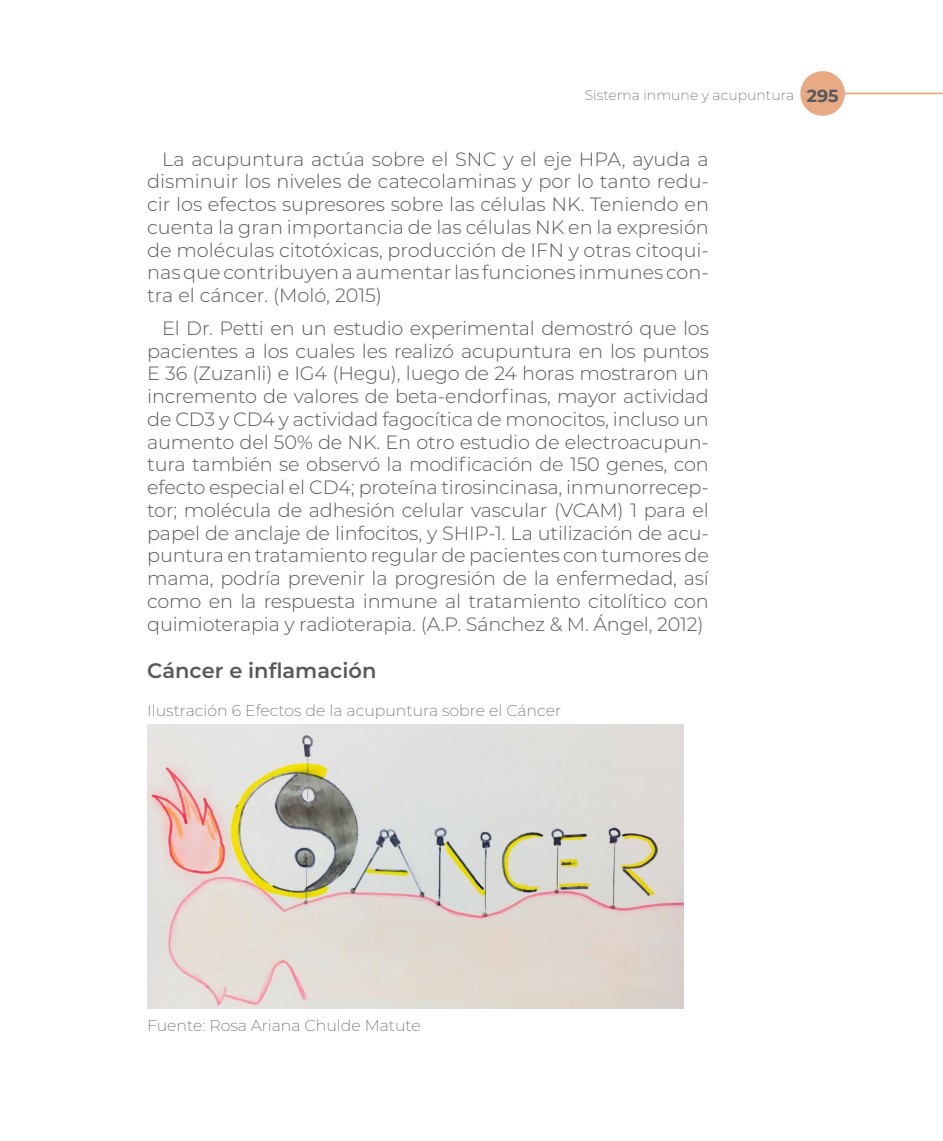
<style>
.page{position:relative;width:943px;height:1141px;background:#fff}
.page>*{position:absolute;margin:0;border:0;box-sizing:border-box;transform-origin:0 0}
.su-titulo{font:600 21px "Montserrat";color:#57585a}
.body_sangria{font:300 19.25px/22.8px "Montserrat";letter-spacing:-.01em;color:#57585a;text-align:justify}
.pie_de_foto{font:200 15.75px "Montserrat";color:#57585a}
.t1{font:200 14px "Montserrat";color:#57585a}
.s1{font-weight:700;font-size:17.5px}
</style>
<div class="page">
<div style="left:800px;top:71px;width:45px;height:45px;background:#e8aa85;border-radius:50%"></div>
<hr style="left:845px;top:93px;width:98px;height:1px;background:#e8aa85">
<img style="left:147px;top:725px;width:537px;height:283px">
<p class="t1" style="left:584px;top:85px;width:255px">Sistema inmune y acupuntura <span class="s1">295</span></p>
<p class="body_sangria" style="left:147px;top:147px;width:563px;text-indent:15px">La acupuntura actúa sobre el SNC y el eje HPA, ayuda a disminuir los niveles de catecolaminas y por lo tanto redu&shy;cir los efectos supresores sobre las células NK. Teniendo en cuenta la gran importancia de las células NK en la expresión de moléculas citotóxicas, producción de IFN y otras citoqui&shy;nas que contribuyen a aumentar las funciones inmunes con&shy;tra el cáncer. (Moló, 2015)</p>
<p class="body_sangria" style="left:147px;top:316px;width:563px;text-indent:15px">El Dr. Petti en un estudio experimental demostró que los pacientes a los cuales les realizó acupuntura en los puntos E 36 (Zuzanli) e IG4 (Hegu), luego de 24 horas mostraron un incremento de valores de beta-endorfinas, mayor actividad de CD3 y CD4 y actividad fagocítica de monocitos, incluso un aumento del 50% de NK. En otro estudio de electroacupun&shy;tura también se observó la modificación de 150 genes, con efecto especial el CD4; proteína tirosincinasa, inmunorrecep&shy;tor; molécula de adhesión celular vascular (VCAM) 1 para el papel de anclaje de linfocitos, y SHIP-1. La utilización de acu&shy;puntura en tratamiento regular de pacientes con tumores de mama, podría prevenir la progresión de la enfermedad, así como en la respuesta inmune al tratamiento citolítico con quimioterapia y radioterapia. (A.P. Sánchez &amp; M. Ángel, 2012)</p>
<p class="su-titulo" style="left:147px;top:656px;width:231px">Cáncer e inflamación</p>
<p class="pie_de_foto" style="left:147px;top:700px;width:415px">Ilustración 6 Efectos de la acupuntura sobre el Cáncer</p>
<p class="pie_de_foto" style="left:147px;top:1015px;width:275px">Fuente: Rosa Ariana Chulde Matute</p>
</div>
